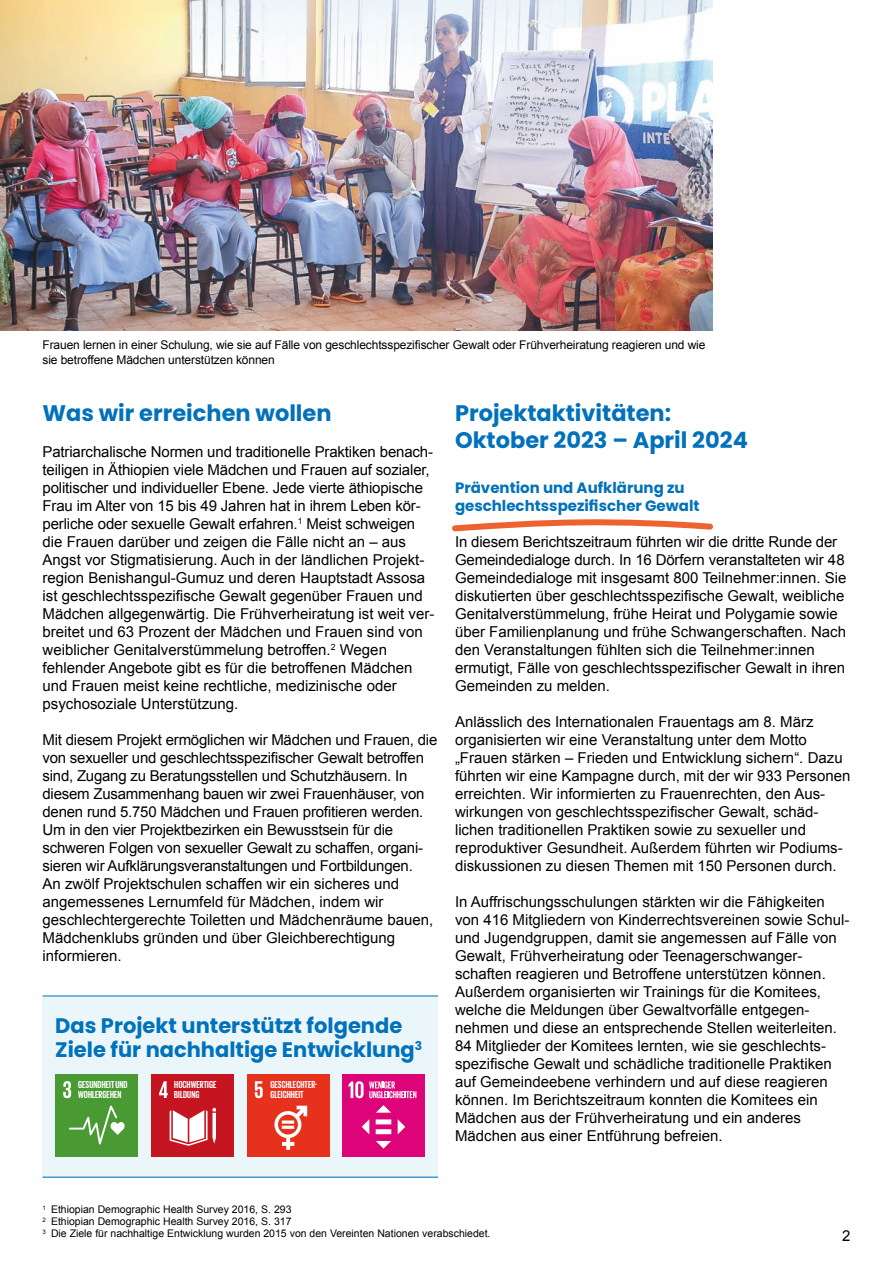
<style>
.page{position:relative;width:893px;height:1263px;background:#fff}
.page>*{position:absolute;margin:0;border:0;box-sizing:border-box;transform-origin:0 0}
.Poppins_15pt_Zwische{font:700 22.5px/27px "Poppins";color:#0071bb}
.Infokasten_14pt_Head{font:700 21px/24px "Poppins";color:#0071bb}
.Arial_Copytext_10_pt{font:15px/18px "Arial";color:#000}
.Poppins_10pt_Zwische{font:700 15px/18px "Poppins";color:#0071bb}
.Arial_8pt__Bildunter{font:12px/15px "Arial";letter-spacing:-.01em;color:#000}
.Arial_7pt_Fußnoten{font:10.5px "Arial";color:#000}
.t1{font:700 10.35px/9.8px "Giorgio Sans";letter-spacing:.01em;color:#fff}
</style>
<div class="page">
<img style="left:0;top:0;width:713px;height:331px">
<svg style="left:452px;top:519px;width:261px;height:13px"></svg>
<div style="left:43px;top:998px;width:395px;height:180px;background:#eaf6fa"></div>
<div style="left:55px;top:1074px;width:83px;height:83px;background:#499a33"></div>
<svg style="left:63px;top:1081px;width:8px;height:17px"></svg>
<svg style="left:69px;top:1105px;width:56px;height:39px"></svg>
<hr style="left:43px;top:995px;width:395px;height:1px;background:#0071bb">
<hr style="left:43px;top:1177px;width:395px;height:1px;background:#0071bb">
<div style="left:151px;top:1074px;width:83px;height:83px;background:#c41521"></div>
<svg style="left:159px;top:1081px;width:9px;height:17px"></svg>
<svg style="left:170px;top:1108px;width:46px;height:37px"></svg>
<div style="left:247px;top:1074px;width:83px;height:83px;background:#e6321c"></div>
<svg style="left:255px;top:1081px;width:8px;height:17px"></svg>
<svg style="left:274px;top:1106px;width:33px;height:44px"></svg>
<div style="left:342px;top:1074px;width:83px;height:83px;background:#dd0379"></div>
<div style="left:376px;top:1129px;width:15px;height:5px;background:#fff"></div>
<div style="left:376px;top:1119px;width:15px;height:5px;background:#fff"></div>
<svg style="left:376px;top:1105px;width:15px;height:8px"></svg>
<svg style="left:398px;top:1119px;width:7px;height:15px"></svg>
<svg style="left:376px;top:1141px;width:15px;height:7px"></svg>
<svg style="left:362px;top:1119px;width:7px;height:15px"></svg>
<svg style="left:349px;top:1081px;width:67px;height:17px"></svg>
<p class="Arial_8pt__Bildunter" style="left:43px;top:337px;width:664px">Frauen lernen in einer Schulung, wie sie auf Fälle von geschlechtsspezifischer Gewalt oder Frühverheiratung reagieren und wie sie betroffene Mädchen unterstützen können</p>
<p class="Poppins_15pt_Zwische" style="left:43px;top:399px;width:291px">Was wir erreichen wollen</p>
<p class="Arial_Copytext_10_pt" style="left:43px;top:442px;width:391px">Patriarchalische Normen und traditionelle Praktiken benach&shy;teiligen in Äthiopien viele Mädchen und Frauen auf sozialer, politischer und individueller Ebene. Jede vierte äthiopische Frau im Alter von 15 bis 49 Jahren hat in ihrem Leben kör&shy;perliche oder sexuelle Gewalt erfahren.<sup>1</sup> Meist schweigen</p>
<p class="Arial_Copytext_10_pt" style="left:43px;top:532px;width:393px">die Frauen darüber und zeigen die Fälle nicht an – aus Angst vor Stigmatisierung. Auch in der ländlichen Projekt&shy;region Benishangul-Gumuz und deren Hauptstadt Assosa ist geschlechtsspezifische Gewalt gegenüber Frauen und Mädchen allgegenwärtig. Die Frühverheiratung ist weit ver&shy;breitet und 63 Prozent der Mädchen und Frauen sind von weiblicher Genitalverstümmelung betroffen.<sup>2</sup> Wegen</p>
<p class="Arial_Copytext_10_pt" style="left:43px;top:658px;width:371px">fehlender Angebote gibt es für die betroffenen Mädchen und Frauen meist keine rechtliche, medizinische oder psychosoziale Unterstützung.</p>
<p class="Arial_Copytext_10_pt" style="left:43px;top:730px;width:396px">Mit diesem Projekt ermöglichen wir Mädchen und Frauen, die von sexueller und geschlechtsspezifischer Gewalt betroffen sind, Zugang zu Beratungsstellen und Schutzhäusern. In diesem Zusammenhang bauen wir zwei Frauenhäuser, von denen rund 5.750 Mädchen und Frauen profitieren werden.<br>Um in den vier Projektbezirken ein Bewusstsein für die schweren Folgen von sexueller Gewalt zu schaffen, organi&shy;sieren wir Aufklärungsveranstaltungen und Fortbildungen.<br>An zwölf Projektschulen schaffen wir ein sicheres und angemessenes Lernumfeld für Mädchen, indem wir geschlechtergerechte Toiletten und Mädchenräume bauen, Mädchenklubs gründen und über Gleichberechtigung informieren.</p>
<p class="Poppins_15pt_Zwische" style="left:455px;top:399px;width:294px">Projektaktivitäten:<br>Oktober 2023 – April 2024</p>
<p class="Poppins_10pt_Zwische" style="left:455px;top:478px;width:246px">Prävention und Aufklärung zu geschlechts-spezifischer Gewalt</p>
<p class="Arial_Copytext_10_pt" style="left:455px;top:532px;width:393px">In diesem Berichtszeitraum führten wir die dritte Runde der Gemeindedialoge durch. In 16 Dörfern veranstalteten wir 48<br>Gemeindedialoge mit insgesamt 800 Teilnehmer:innen. Sie diskutierten über geschlechtsspezifische Gewalt, weibliche Genitalverstümmelung, frühe Heirat und Polygamie sowie über Familienplanung und frühe Schwangerschaften. Nach den Veranstaltungen fühlten sich die Teilnehmer:innen ermutigt, Fälle von geschlechtsspezifischer Gewalt in ihren Gemeinden zu melden.</p>
<p class="Arial_Copytext_10_pt" style="left:455px;top:712px;width:397px">Anlässlich des Internationalen Frauentags am 8. März organisierten wir eine Veranstaltung unter dem Motto „Frauen stärken – Frieden und Entwicklung sichern“. Dazu führten wir eine Kampagne durch, mit der wir 933 Personen erreichten. Wir informierten zu Frauenrechten, den Aus&shy;wirkungen von geschlechtsspezifischer Gewalt, schäd&shy;lichen traditionellen Praktiken sowie zu sexueller und reproduktiver Gesundheit. Außerdem führten wir Podiums&shy;diskussionen zu diesen Themen mit 150 Personen durch.</p>
<p class="Arial_Copytext_10_pt" style="left:455px;top:892px;width:396px">In Auffrischungsschulungen stärkten wir die Fähigkeiten von 416 Mitgliedern von Kinderrechtsvereinen sowie Schul&shy;und Jugendgruppen, damit sie angemessen auf Fälle von Gewalt, Frühverheiratung oder Teenagerschwanger&shy;schaften reagieren und Betroffene unterstützen können.</p>
<p class="Arial_Copytext_10_pt" style="left:455px;top:982px;width:383px">Außerdem organisierten wir Trainings für die Komitees, welche die Meldungen über Gewaltvorfälle entgegen&shy;nehmen und diese an entsprechende Stellen weiterleiten.<br>84 Mitglieder der Komitees lernten, wie sie geschlechts&shy;spezifische Gewalt und schädliche traditionelle Praktiken auf Gemeindeebene verhindern und auf diese reagieren können. Im Berichtszeitraum konnten die Komitees ein Mädchen aus der Frühverheiratung und ein anderes Mädchen aus einer Entführung befreien.</p>
<p class="Infokasten_14pt_Head" style="left:55px;top:1013px;width:368px">Das Projekt unterstützt folgende<br>Ziele für nachhaltige Entwicklung<sup>3</sup></p>
<p class="t1" style="left:174px;top:1079px;width:44px">HOCHWERTIGE<br>BILDUNG</p>
<p class="t1" style="left:270px;top:1079px;width:48px">GESCHLECHTER-<br>GLEICHHEIT</p>
<p class="t1" style="left:78px;top:1079px;width:51px">GESUNDHEIT UND<br>WOHLERGEHEN</p>
<p class="Arial_7pt_Fußnoten" style="left:43px;top:1202px;width:250px"><sup>1</sup> Ethiopian Demographic Health Survey 2016, S. 293</p>
<p class="Arial_7pt_Fußnoten" style="left:43px;top:1214px;width:250px"><sup>2</sup> Ethiopian Demographic Health Survey 2016, S. 317</p>
<p class="Arial_7pt_Fußnoten" style="left:43px;top:1226px;width:450px"><sup>3</sup> Die Ziele für nachhaltige Entwicklung wurden 2015 von den Vereinten Nationen verabschiedet.</p>
<p class="Arial_Copytext_10_pt" style="left:842px;top:1227px;width:10px">2</p>
</div>
